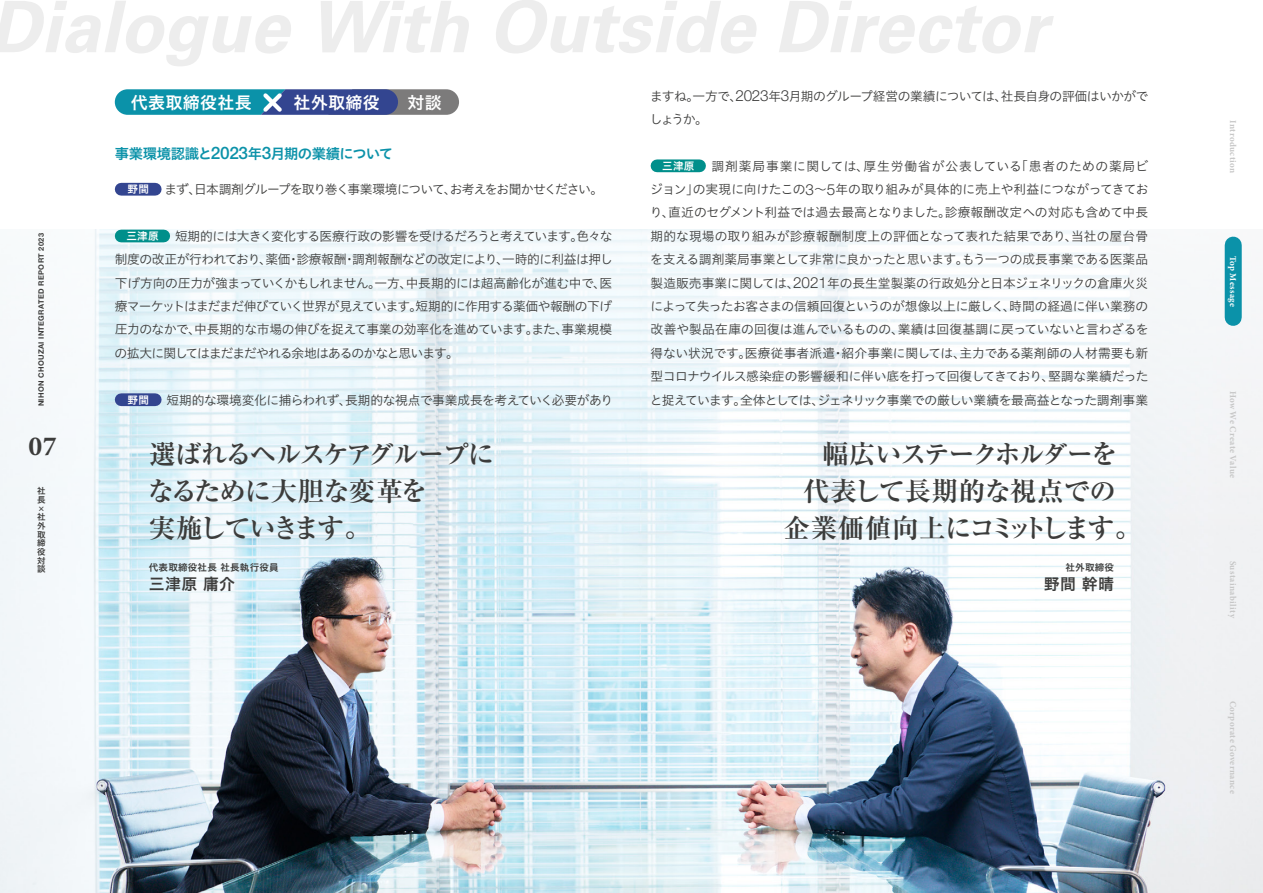
<style>
.page{position:relative;width:1263px;height:893px;background:#fff}
.page>*{position:absolute;margin:0;border:0;box-sizing:border-box;transform-origin:0 0}
.t1{font:700 27.6px "Minion Pro";color:#3c3c3b}
.t2{font:700 26.55px/37.2px "Ryumin Pr 6 N";letter-spacing:-.06em;color:#3c3c3b}
.t3{font:16.95px "Hiragino UD Sans Std W6";letter-spacing:.02em;color:#fff}
.t4{font:15.9px "Hiragino UD Sans Std W6";letter-spacing:.02em;color:#3c3c3b}
.t5{font:14.4px "Hiragino UD Sans Std W6";letter-spacing:-.04em;color:#0b92a9}
.t6{font:12.75px/23.4px "Hiragino UD Sans Std W3";letter-spacing:-.055em;color:#3c3c3b;text-align:justify}
.t7{font:12.75px "Hiragino UD Sans Std W3";letter-spacing:-.03em;color:#3c3c3b}
.t8{font:10.65px "Hiragino UD Sans Std W6";letter-spacing:.02em;color:#fff}
.t9{font:9.6px "Hiragino UD Sans Std W6";letter-spacing:.02em;color:#3c3c3b}
.t10{font:700 9px "Minion Pro";letter-spacing:.035em;color:#c6c6c6}
.t11{font:700 9px "Minion Pro";letter-spacing:.035em;color:#fff}
.t12{font:8.55px/8.7px "Hiragino UD Sans Std W6";color:#3c3c3b}
.t13{font:700 7.5px "Helvetica Neue LT Std";letter-spacing:.05em;color:#3c3c3b}
.s1{font-family:"Helvetica Neue LT Std";font-weight:500;font-size:17.25px}
.s2{font-family:"Hiragino UD Sans Std W6";font-size:10.65px;color:#fff}
.s3{font-family:"Helvetica Neue LT Std";font-weight:300;font-size:15.3px}
</style>
<div class="page">
<img style="left:0;top:230px;width:1263px;height:663px">
<div style="left:657px;top:159px;width:42px;height:13px;background:#008f8b"></div>
<div style="left:121px;top:183px;width:34px;height:13px;background:#334590"></div>
<div style="left:121px;top:230px;width:43px;height:12px;background:#008f8b"></div>
<div style="left:121px;top:393px;width:34px;height:13px;background:#334590"></div>
<svg style="left:115px;top:89px;width:344px;height:26px;background:#38799c"></svg>
<svg style="left:124px;top:536px;width:179px;height:82px"></svg>
<svg style="left:1019px;top:537px;width:121px;height:81px"></svg>
<div style="left:1225px;top:245px;width:17px;height:72px;background:#0b92a9"></div>
<p class="t13" style="left:37px;top:406px;width:175px;rotate:-90deg">NIHON CHOUZAI INTEGRATED REPORT 2023</p>
<h1 class="t1" style="left:28px;top:427px;width:30px">07</h1>
<p class="t12" style="left:37px;top:486px;width:10px">社長×社外取締役対談</p>
<h3 class="t3" style="left:131px;top:89px;width:123px">代表取締役社長</h3>
<h3 class="t3" style="left:293px;top:89px;width:88px">社外取締役</h3>
<h3 class="t3" style="left:407px;top:89px;width:36px">対談</h3>
<p class="t5" style="left:115px;top:142px;width:280px">事業環境認識と<span class="s1">2023</span>年<span class="s1">3</span>月期の業績について</p>
<p class="t6" style="left:128px;top:177px;width:477px"><span class="s2">野間</span> まず、日本調剤グループを取り巻く事業環境について、お考えをお聞かせください。</p>
<p class="t8" style="left:126px;top:228px;width:34px">三津原</p>
<p class="t6" style="left:115px;top:224px;width:500px;text-indent:60px">短期的には大きく変化する医療行政の影響を受けるだろうと考えています。色々な制度の改正が行われており、薬価・診療報酬・調剤報酬などの改定により、一時的に利益は押し下げ方向の圧力が強まっていくかもしれません。一方、中長期的には超高齢化が進む中で、医療マーケットはまだまだ伸びていく世界が見えています。短期的に作用する薬価や報酬の下げ圧力のなかで、中長期的な市場の伸びを捉えて事業の効率化を進めています。また、事業規模の拡大に関してはまだまだやれる余地はあるのかなと思います。</p>
<p class="t8" style="left:128px;top:392px;width:23px">野間</p>
<p class="t7" style="left:167px;top:390px;width:448px">短期的な環境変化に捕らわれず、長期的な視点で事業成長を考えていく必要があり</p>
<p class="t6" style="left:650px;top:83px;width:500px">ますね。一方で、<span class="s3">2023</span>年<span class="s3">3</span>月期のグループ経営の業績については、社長自身の評価はいかがでしょうか。</p>
<p class="t8" style="left:662px;top:158px;width:34px">三津原</p>
<p class="t6" style="left:650px;top:153px;width:500px;text-indent:62px">調剤薬局事業に関しては、厚生労働省が公表している「患者のための薬局ビジョン」の実現に向けたこの<span class="s3">3</span>～<span class="s3">5</span>年の取り組みが具体的に売上や利益につながってきており、直近のセグメント利益では過去最高となりました。診療報酬改定への対応も含めて中長期的な現場の取り組みが診療報酬制度上の評価となって表れた結果であり、当社の屋台骨を支える調剤薬局事業として非常に良かったと思います。もう一つの成長事業である医薬品製造販売事業に関しては、<span class="s3">2021</span>年の長生堂製薬の行政処分と日本ジェネリックの倉庫火災によって失ったお客さまの信頼回復というのが想像以上に厳しく、時間の経過に伴い業務の改善や製品在庫の回復は進んでいるものの、業績は回復基調に戻っていないと言わざるを得ない状況です。医療従事者派遣・紹介事業に関しては、主力である薬剤師の人材需要も新型コロナウイルス感染症の影響緩和に伴い底を打って回復してきており、堅調な業績だったと捉えています。全体としては、ジェネリック事業での厳しい業績を最高益となった調剤事業</p>
<h2 class="t2" style="left:147px;top:434px;width:348px">選ばれるヘルスケアグループになるために大胆な変革を<br>実施していきます。</h2>
<h2 class="t2" style="left:784px;top:434px;width:359px;text-align:center">幅広いステークホルダーを<br>代表して長期的な視点での<br>企業価値向上にコミットします。</h2>
<p class="t9" style="left:149px;top:560px;width:131px">代表取締役社長社長執行役員</p>
<p class="t4" style="left:149px;top:572px;width:88px">三津原庸介</p>
<p class="t9" style="left:1065px;top:560px;width:50px">社外取締役</p>
<p class="t4" style="left:1044px;top:572px;width:72px">野間幹晴</p>
<p class="t10" style="left:1239px;top:120px;width:55px;rotate:90deg">Introduction</p>
<p class="t11" style="left:1239px;top:256px;width:53px;rotate:90deg">Top Message</p>
<p class="t10" style="left:1239px;top:391px;width:89px;rotate:90deg">How We Create Value</p>
<p class="t10" style="left:1239px;top:560px;width:59px;rotate:90deg">Sustainability</p>
<p class="t10" style="left:1239px;top:701px;width:94px;rotate:90deg">Corporate Governance</p>
</div>
